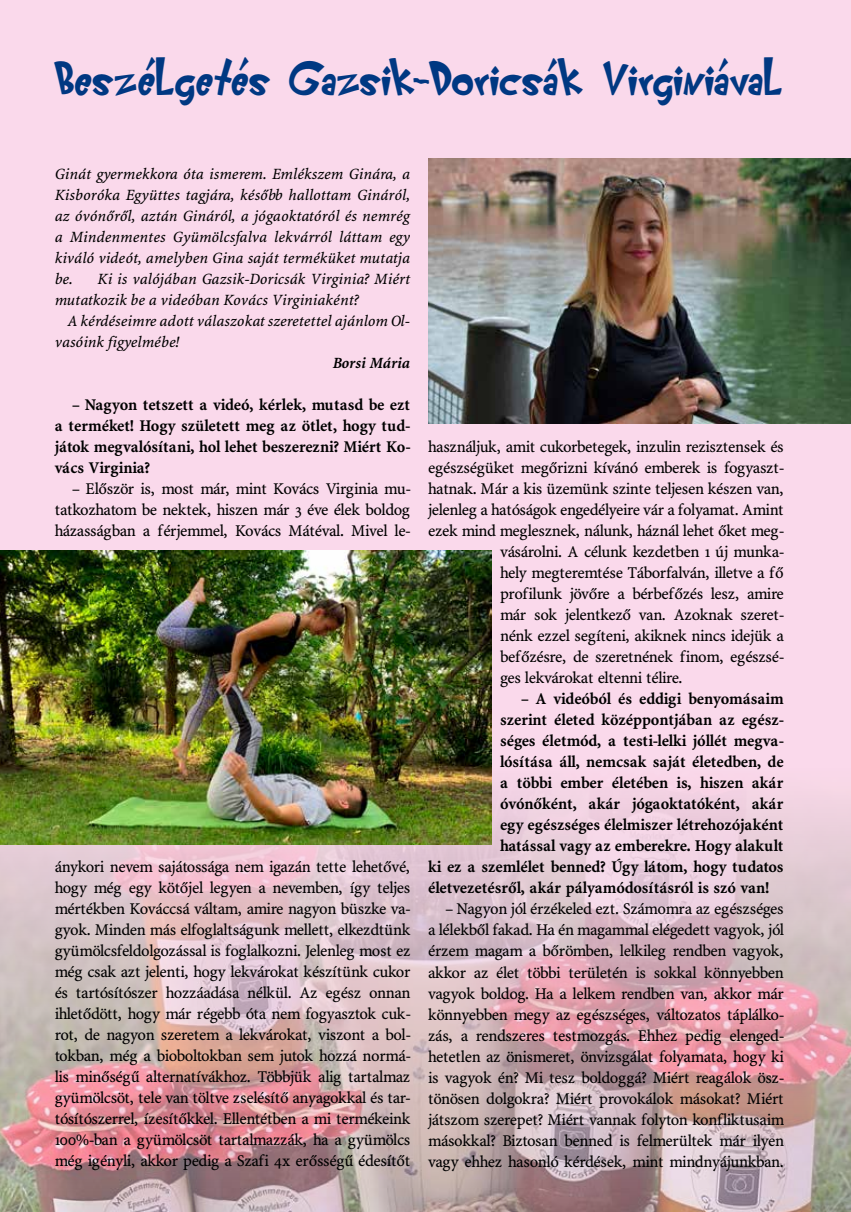
<style>
.page{position:relative;width:851px;height:1212px;background:#fff}
.page>*{position:absolute;margin:0;border:0;box-sizing:border-box;transform-origin:0 0}
.t1{font:700 45px "Klunder Script";letter-spacing:-.005em;color:#003882}
.t2{font:16.5px/21px "Minion PFL";color:#000;text-align:justify}
.t3{font:700 16.5px/21px "Minion PFL";color:#000;text-align:justify}
.t4{font:italic 15.75px/21px "Minion PFL";color:#000;text-align:justify}
.t5{font:italic 700 15.75px "Minion PFL";color:#000}
</style>
<div class="page">
<div style="left:0;top:0;width:850px;height:1212px;background:#fad9eb"></div>
<img style="left:0;top:767px;width:850px;height:445px">
<img style="left:428px;top:158px;width:422px;height:266px">
<img style="left:0;top:551px;width:491px;height:294px">
<h1 class="t1" style="left:54px;top:44px;width:730px">Beszélgetés Gazsik-Doricsák Virginiával</h1>
<p class="t4" style="left:55px;top:164px;width:357px">Ginát gyermekkora óta ismerem. Emlékszem Ginára, a Kisboróka Együttes tagjára, később hallottam Gináról, az óvónőről, aztán Gináról, a jógaoktatóról és nemrég a Mindenmentes Gyümölcsfalva lekvárról láttam egy kiváló videót, amelyben Gina saját terméküket mutatja be. Ki is valójában Gazsik-Doricsák Virginia? Miért mutatkozik be a videóban Kovács Virginiaként?</p>
<p class="t4" style="left:55px;top:311px;width:357px;text-indent:13px">A kérdéseimre adott válaszokat szeretettel ajánlom Ol&shy;vasóink figyelmébe!</p>
<p class="t5" style="left:333px;top:354px;width:79px">Borsi Mária</p>
<p class="t3" style="left:55px;top:394px;width:357px;text-indent:17px">– Nagyon tetszett a videó, kérlek, mutasd be ezt a terméket! Hogy született meg az ötlet, hogy tud&shy;játok megvalósítani, hol lehet beszerezni? Miért Ko&shy;vács Virginia?</p>
<p class="t2" style="left:55px;top:479px;width:357px;text-indent:17px">– Először is, most már, mint Kovács Virginia mu&shy;tatkozhatom be nektek, hiszen már 3 éve élek boldog házasságban a férjemmel, Kovács Mátéval. Mivel le-</p>
<p class="t2" style="left:55px;top:857px;width:357px">ánykori nevem sajátossága nem igazán tette lehetővé, hogy még egy kötőjel legyen a nevemben, így teljes mértékben Kováccsá váltam, amire nagyon büszke va&shy;gyok. Minden más elfoglaltságunk mellett, elkezdtünk gyümölcsfeldolgozással is foglalkozni. Jelenleg most ez még csak azt jelenti, hogy lekvárokat készítünk cukor és tartósítószer hozzáadása nélkül. Az egész onnan ihletődött, hogy már régebb óta nem fogyasztok cuk&shy;rot, de nagyon szeretem a lekvárokat, viszont a bol&shy;tokban, még a bioboltokban sem jutok hozzá normá&shy;lis minőségű alternatívákhoz. Többjük alig tartalmaz gyümölcsöt, tele van töltve zselésítő anyagokkal és tar&shy;tósítószerrel, ízesítőkkel. Ellentétben a mi termékeink 100%-ban a gyümölcsöt tartalmazzák, ha a gyümölcs még igényli, akkor pedig a Szafi 4x erősségű édesítőt</p>
<p class="t2" style="left:428px;top:437px;width:357px">használjuk, amit cukorbetegek, inzulin rezisztensek és</p>
<p class="t2" style="left:428px;top:458px;width:357px">egészségüket megőrizni kívánó emberek is fogyaszt-</p>
<p class="t2" style="left:428px;top:479px;width:357px">hatnak. Már a kis üzemünk szinte teljesen készen van,</p>
<p class="t2" style="left:428px;top:500px;width:357px">jelenleg a hatóságok engedélyeire vár a folyamat. Amint</p>
<p class="t2" style="left:428px;top:521px;width:357px">ezek mind meglesznek, nálunk, háznál lehet őket meg-</p>
<p class="t2" style="left:500px;top:542px;width:285px">vásárolni. A célunk kezdetben 1 új munka-</p>
<p class="t2" style="left:500px;top:563px;width:285px">hely megteremtése Táborfalván, illetve a fő</p>
<p class="t2" style="left:500px;top:584px;width:285px">profilunk jövőre a bérbefőzés lesz, amire</p>
<p class="t2" style="left:500px;top:605px;width:285px">már sok jelentkező van. Azoknak szeret-</p>
<p class="t2" style="left:500px;top:626px;width:285px">nénk ezzel segíteni, akiknek nincs idejük a</p>
<p class="t2" style="left:500px;top:647px;width:285px">befőzésre, de szeretnének finom, egészsé-</p>
<p class="t2" style="left:500px;top:668px;width:184px">ges lekvárokat eltenni télire.</p>
<p class="t3" style="left:520px;top:689px;width:264px">– A videóból és eddigi benyomásaim</p>
<p class="t3" style="left:500px;top:710px;width:285px">szerint életed középpontjában az egész-</p>
<p class="t3" style="left:500px;top:731px;width:285px">séges életmód, a testi-lelki jóllét megva-</p>
<p class="t3" style="left:500px;top:752px;width:285px">lósítása áll, nemcsak saját életedben, de</p>
<p class="t3" style="left:500px;top:773px;width:285px">a többi ember életében is, hiszen akár</p>
<p class="t3" style="left:500px;top:794px;width:285px">óvónőként, akár jógaoktatóként, akár</p>
<p class="t3" style="left:500px;top:815px;width:285px">egy egészséges élelmiszer létrehozójaként</p>
<p class="t3" style="left:500px;top:836px;width:285px">hatással vagy az emberekre. Hogy alakult</p>
<p class="t3" style="left:428px;top:857px;width:357px">ki ez a szemlélet benned? Úgy látom, hogy tudatos</p>
<p class="t3" style="left:428px;top:878px;width:342px">életvezetésről, akár pályamódosításról is szó van!</p>
<p class="t2" style="left:428px;top:899px;width:357px;text-indent:17px">– Nagyon jól érzékeled ezt. Számomra az egészséges a lélekből fakad. Ha én magammal elégedett vagyok, jól érzem magam a bőrömben, lelkileg rendben vagyok, akkor az élet többi területén is sokkal könnyebben vagyok boldog. Ha a lelkem rendben van, akkor már könnyebben megy az egészséges, változatos táplálko&shy;zás, a rendszeres testmozgás. Ehhez pedig elenged&shy;hetetlen az önismeret, önvizsgálat folyamata, hogy ki is vagyok én? Mi tesz boldoggá? Miért reagálok ösz&shy;tönösen dolgokra? Miért provokálok másokat? Miért játszom szerepet? Miért vannak folyton konfliktusaim másokkal? Biztosan benned is felmerültek már ilyen vagy ehhez hasonló kérdések, mint mindnyájunkban.</p>
</div>
